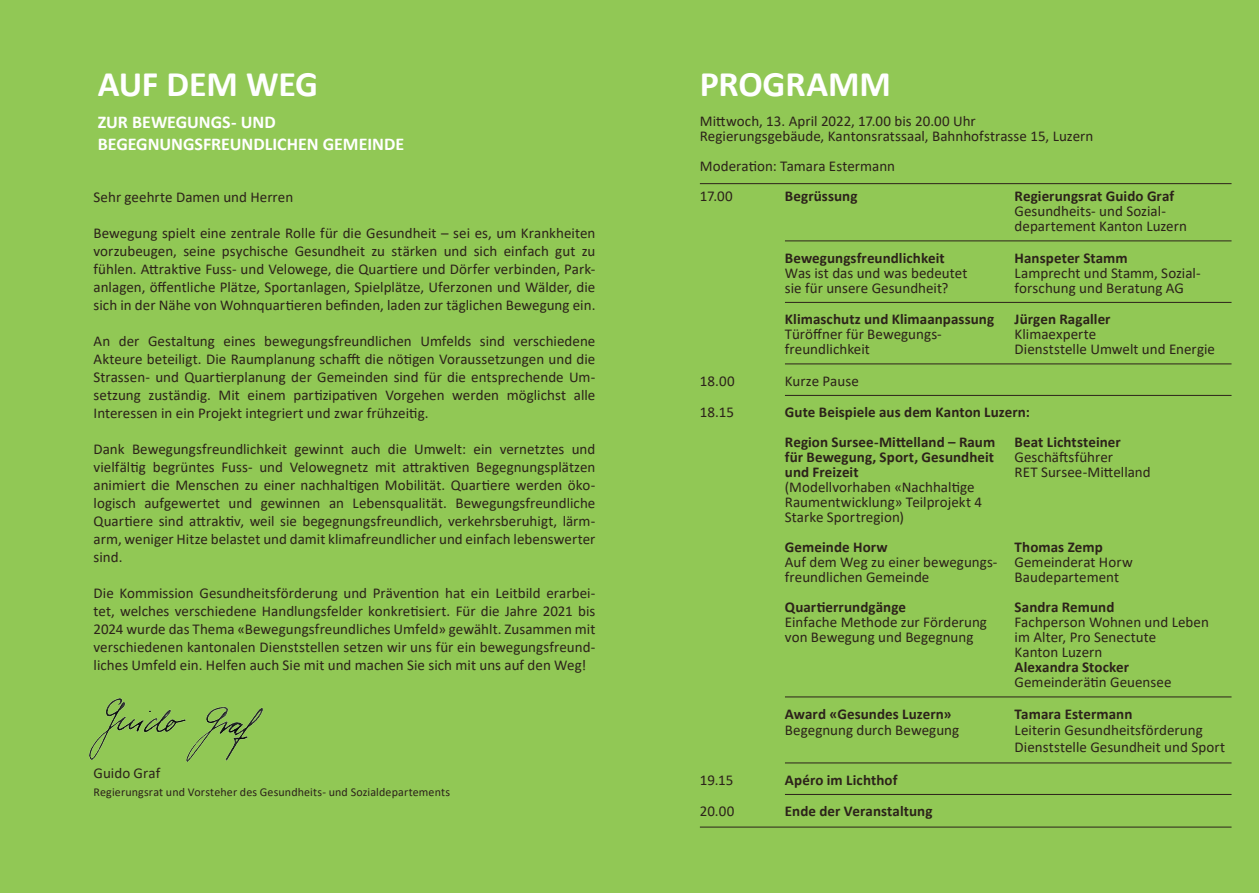
<style>
.page{position:relative;width:1259px;height:893px;background:#91c855}
.page>*{position:absolute;margin:0;border:0;box-sizing:border-box;transform-origin:0 0}
.t1{font:700 36px "Calibri";letter-spacing:-.005em;color:#fff}
.t2{font:700 18px/21.6px "Calibri";color:#fff}
.t3{font:15px/18px "Calibri";color:#2c221a}
.t4{font:700 15px/30px "Calibri";letter-spacing:.005em;color:#2c221a}
.t5{font:12px "Calibri";letter-spacing:.01em;color:#2c221a}
</style>
<div class="page">
<hr style="left:700px;top:183px;width:531px;height:1px;background:#2c221a">
<hr style="left:785px;top:241px;width:446px;height:1px;background:#2c221a">
<hr style="left:785px;top:302px;width:446px;height:1px;background:#2c221a">
<hr style="left:785px;top:364px;width:446px;height:1px;background:#2c221a">
<hr style="left:785px;top:395px;width:446px;height:1px;background:#2c221a">
<hr style="left:785px;top:697px;width:446px;height:1px;background:#2c221a">
<hr style="left:785px;top:763px;width:446px;height:1px;background:#2c221a">
<hr style="left:785px;top:794px;width:446px;height:1px;background:#2c221a">
<hr style="left:700px;top:827px;width:531px;height:1px;background:#2c221a">
<img style="left:89px;top:698px;width:174px;height:64px">
<h1 class="t1" style="left:98px;top:58px;width:222px">AUF DEM WEG</h1>
<p class="t2" style="left:98px;top:111px;width:308px">ZUR BEWEGUNGS- UND<br>BEGEGNUNGSFREUNDLICHEN GEMEINDE</p>
<p class="t3" style="left:94px;top:188px;width:201px">Sehr geehrte Damen und Herren</p>
<p class="t3" style="left:94px;top:224px;width:503px;text-align:justify">Bewegung spielt eine zentrale Rolle für die Gesundheit – sei es, um Krankheiten vorzubeugen, seine psychische Gesundheit zu stärken und sich einfach gut zu fühlen. Attraktive Fuss- und Velowege, die Quartiere und Dörfer verbinden, Park&shy;anlagen, öffentliche Plätze, Sportanlagen, Spielplätze, Uferzonen und Wälder, die sich in der Nähe von Wohnquartieren befinden, laden zur täglichen Bewegung ein.</p>
<p class="t3" style="left:94px;top:332px;width:503px;text-align:justify">An der Gestaltung eines bewegungsfreundlichen Umfelds sind verschiedene Akteure beteiligt. Die Raumplanung schafft die nötigen Voraussetzungen und die Strassen- und Quartierplanung der Gemeinden sind für die entsprechende Um&shy;setzung zuständig. Mit einem partizipativen Vorgehen werden möglichst alle Interessen in ein Projekt integriert und zwar frühzeitig.</p>
<p class="t3" style="left:94px;top:440px;width:503px;text-align:justify">Dank Bewegungsfreundlichkeit gewinnt auch die Umwelt: ein vernetztes und vielfältig begrüntes Fuss- und Velowegnetz mit attraktiven Begegnungsplätzen animiert die Menschen zu einer nachhaltigen Mobilität. Quartiere werden öko&shy;logisch aufgewertet und gewinnen an Lebensqualität. Bewegungsfreundliche Quartiere sind attraktiv, weil sie begegnungsfreundlich, verkehrsberuhigt, lärm&shy;arm, weniger Hitze belastet und damit klimafreundlicher und einfach lebenswerter sind.</p>
<p class="t3" style="left:94px;top:584px;width:503px;text-align:justify">Die Kommission Gesundheitsförderung und Prävention hat ein Leitbild erarbei&shy;tet, welches verschiedene Handlungsfelder konkretisiert. Für die Jahre 2021 bis 2024 wurde das Thema «Bewegungsfreundliches Umfeld» gewählt. Zusammen mit verschiedenen kantonalen Dienststellen setzen wir uns für ein bewegungsfreund&shy;liches Umfeld ein. Helfen auch Sie mit und machen Sie sich mit uns auf den Weg!</p>
<p class="t3" style="left:94px;top:764px;width:68px">Guido Graf</p>
<p class="t5" style="left:94px;top:784px;width:358px">Regierungsrat und Vorsteher des Gesundheits- und Sozialdepartements</p>
<h1 class="t1" style="left:700px;top:59px;width:192px">PROGRAMM</h1>
<p class="t3" style="left:700px;top:113px;width:395px;line-height:15px">Mittwoch, 13. April 2022, 17.00 bis 20.00 Uhr<br>Regierungsgebäude, Kantonsratssaal, Bahnhofstrasse 15, Luzern</p>
<p class="t3" style="left:700px;top:151px;width:197px;line-height:30px">Moderation: Tamara Estermann<br>17.00</p>
<p class="t4" style="left:785px;top:181px;width:74px">Begrüssung</p>
<p class="t4" style="left:1014px;top:181px;width:161px">Regierungsrat Guido Graf</p>
<p class="t3" style="left:1014px;top:203px;width:174px;line-height:15px">Gesundheits- und Sozial&shy;departement Kanton Luzern</p>
<p class="t4" style="left:785px;top:242px;width:161px">Bewegungsfreundlichkeit</p>
<p class="t4" style="left:1014px;top:242px;width:115px">Hanspeter Stamm</p>
<p class="t3" style="left:785px;top:263px;width:184px">Was ist das und was bedeutet</p>
<p class="t3" style="left:1014px;top:263px;width:188px">Lamprecht und Stamm, Sozial-</p>
<p class="t3" style="left:785px;top:278px;width:165px">sie für unsere Gesundheit?</p>
<p class="t3" style="left:1014px;top:278px;width:171px">forschung und Beratung AG</p>
<p class="t4" style="left:785px;top:304px;width:211px">Klimaschutz und Klimaanpassung</p>
<p class="t4" style="left:1014px;top:304px;width:97px">Jürgen Ragaller</p>
<p class="t3" style="left:785px;top:325px;width:158px">Türöffner für Bewegungs-</p>
<p class="t3" style="left:1014px;top:325px;width:83px">Klimaexperte</p>
<p class="t3" style="left:785px;top:340px;width:87px">freundlichkeit</p>
<p class="t3" style="left:1014px;top:340px;width:202px">Dienststelle Umwelt und Energie</p>
<p class="t3" style="left:700px;top:371px;width:36px">18.00</p>
<p class="t3" style="left:785px;top:371px;width:75px">Kurze Pause</p>
<p class="t3" style="left:700px;top:403px;width:36px">18.15</p>
<p class="t4" style="left:785px;top:397px;width:246px">Gute Beispiele aus dem Kanton Luzern:<br>Region Sursee-Mittelland – Raum</p>
<p class="t4" style="left:1014px;top:427px;width:108px">Beat Lichtsteiner</p>
<p class="t4" style="left:785px;top:442px;width:211px">für Bewegung, Sport, Gesundheit</p>
<p class="t3" style="left:1014px;top:448px;width:100px">Geschäftsführer</p>
<p class="t4" style="left:785px;top:457px;width:75px">und Freizeit</p>
<p class="t3" style="left:1014px;top:463px;width:138px">RET Sursee-Mittelland</p>
<p class="t3" style="left:785px;top:479px;width:199px;line-height:15px">(Modellvorhaben «Nachhaltige<br>Raumentwicklung» Teilprojekt 4<br>Starke Sportregion)</p>
<p class="t4" style="left:785px;top:532px;width:104px">Gemeinde Horw</p>
<p class="t4" style="left:1014px;top:532px;width:90px">Thomas Zemp</p>
<p class="t3" style="left:785px;top:554px;width:349px;line-height:15px">Auf dem Weg zu einer bewegungs- Gemeinderat Horw freundlichen Gemeinde</p>
<p class="t3" style="left:1014px;top:568px;width:106px">Baudepartement</p>
<p class="t4" style="left:785px;top:592px;width:122px">Quartierrundgänge</p>
<p class="t4" style="left:1014px;top:592px;width:101px">Sandra Remund</p>
<p class="t3" style="left:785px;top:613px;width:204px">Einfache Methode zur Förderung</p>
<p class="t3" style="left:1014px;top:613px;width:196px">Fachperson Wohnen und Leben</p>
<p class="t3" style="left:785px;top:628px;width:190px">von Bewegung und Begegnung</p>
<p class="t3" style="left:1014px;top:629px;width:143px;line-height:15px">im Alter, Pro Senectute<br>Kanton Luzern</p>
<p class="t4" style="left:1014px;top:652px;width:116px">Alexandra Stocker</p>
<p class="t3" style="left:1014px;top:673px;width:158px">Gemeinderätin Geuensee</p>
<p class="t4" style="left:785px;top:698px;width:168px">Award «Gesundes Luzern»</p>
<p class="t4" style="left:1014px;top:698px;width:119px">Tamara Estermann</p>
<p class="t3" style="left:785px;top:721px;width:176px">Begegnung durch Bewegung</p>
<p class="t3" style="left:1014px;top:721px;width:212px;line-height:16.5px">Leiterin Gesundheitsförderung<br>Dienststelle Gesundheit und Sport</p>
<p class="t3" style="left:700px;top:770px;width:35px">19.15</p>
<p class="t4" style="left:785px;top:764px;width:114px">Apéro im Lichthof</p>
<p class="t3" style="left:700px;top:802px;width:36px">20.00</p>
<p class="t4" style="left:785px;top:796px;width:149px">Ende der Veranstaltung</p>
</div>
